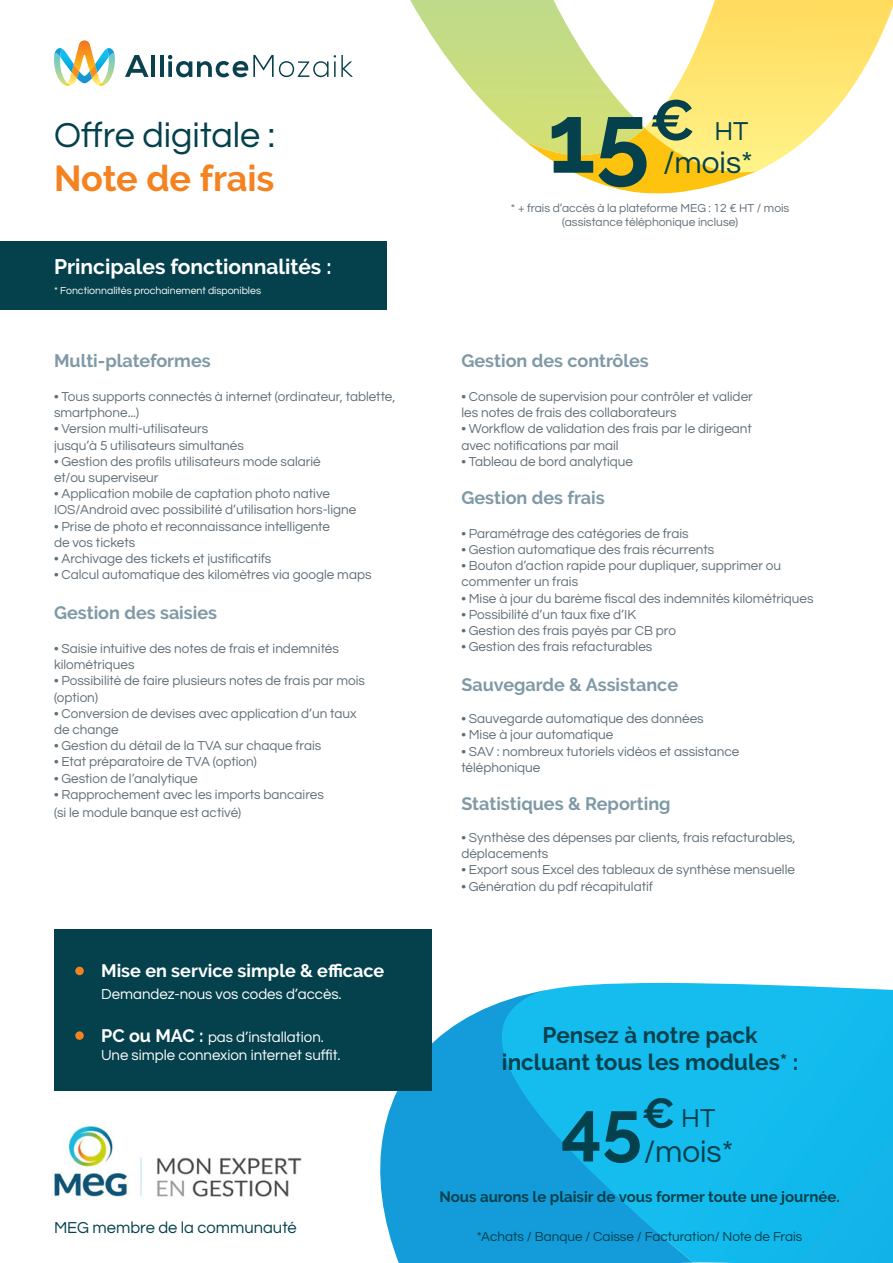
<style>
.page{position:relative;width:893px;height:1263px;background:#fff}
.page>*{position:absolute;margin:0;border:0;box-sizing:border-box;transform-origin:0 0}
.t1{font:700 97.5px "Raleway";color:#04414d}
.t2{font:700 72px "Raleway";color:#04414d}
.t3{font:36px "Questrial";color:#04414d}
.t4{font:700 36px "Raleway";letter-spacing:-.005em;color:#f58220}
.t5{font:31.5px "Questrial";color:#04414d}
.t6{font:27px "Questrial";color:#04414d}
.t7{font:700 22.5px "Raleway";color:#04414d}
.t8{font:700 21px "Raleway";color:#fff}
.t9{font:700 18px "Raleway";color:#7f99a6}
.t10{font:700 18px "Raleway";color:#fff}
.t11{font:16.5px "Questrial";color:#04414d}
.t12{font:15px "Questrial";color:#fff}
.t13{font:700 15px "Raleway";color:#04414d}
.t14{font:13.5px "Questrial";color:#626f77}
.t15{font:13.5px "Questrial";color:#04414d}
.t16{font:12px "Questrial";color:#626f77}
.t17{font:10.5px "Questrial";color:#fff}
.s1{font-family:"Raleway";font-weight:700;font-size:18px}
</style>
<div class="page">
<img style="left:53px;top:1124px;width:249px;height:73px">
<svg style="left:380px;top:1016px;width:90px;height:247px;background:#28a4dc"></svg>
<svg style="left:470px;top:983px;width:423px;height:280px;background:#17b5e9"></svg>
<svg style="left:410px;top:0;width:483px;height:194px"></svg>
<div style="left:0;top:242px;width:386px;height:68px;background:#04414d"></div>
<div style="left:54px;top:929px;width:378px;height:162px;background:#04414d"></div>
<div style="left:75px;top:967px;width:9px;height:8px;background:#f58220;border-radius:50%"></div>
<div style="left:75px;top:1031px;width:9px;height:9px;background:#f58220;border-radius:50%"></div>
<svg style="left:125px;top:55px;width:24px;height:22px"></svg>
<hr style="left:151px;top:55px;width:4px;height:22px;background:#0b404e">
<hr style="left:160px;top:55px;width:3px;height:22px;background:#0b404e">
<svg style="left:168px;top:54px;width:185px;height:23px"></svg>
<svg style="left:54px;top:40px;width:61px;height:46px"></svg>
<p class="t3" style="left:54px;top:118px;width:223px">Offre digitale :</p>
<p class="t4" style="left:54px;top:157px;width:222px">Note de frais</p>
<p class="t8" style="left:54px;top:255px;width:279px">Principales fonctionnalités :</p>
<p class="t17" style="left:54px;top:286px;width:209px">* Fonctionnalités prochainement disponibles</p>
<p class="t9" style="left:54px;top:350px;width:158px">Multi-plateformes</p>
<p class="t14" style="left:54px;top:390px;width:343px">• Tous supports connectés à internet (ordinateur, tablette,</p>
<p class="t14" style="left:54px;top:406px;width:87px">smartphone...)</p>
<p class="t14" style="left:54px;top:422px;width:156px">• Version multi-utilisateurs</p>
<p class="t14" style="left:54px;top:438px;width:191px">jusqu’à 5 utilisateurs simultanés</p>
<p class="t14" style="left:54px;top:455px;width:268px">• Gestion des profils utilisateurs mode salarié</p>
<p class="t14" style="left:54px;top:471px;width:106px">et/ou superviseur</p>
<p class="t14" style="left:54px;top:487px;width:278px">• Application mobile de captation photo native</p>
<p class="t14" style="left:54px;top:503px;width:304px">IOS/Android avec possibilité d’utilisation hors-ligne</p>
<p class="t14" style="left:54px;top:519px;width:277px">• Prise de photo et reconnaissance intelligente</p>
<p class="t14" style="left:54px;top:536px;width:83px">de vos tickets</p>
<p class="t14" style="left:54px;top:552px;width:219px">• Archivage des tickets et justificatifs</p>
<p class="t14" style="left:54px;top:568px;width:319px">• Calcul automatique des kilomètres via google maps</p>
<p class="t9" style="left:54px;top:602px;width:165px">Gestion des saisies</p>
<p class="t14" style="left:54px;top:642px;width:286px">• Saisie intuitive des notes de frais et indemnités</p>
<p class="t14" style="left:54px;top:658px;width:82px">kilométriques</p>
<p class="t14" style="left:54px;top:674px;width:312px">• Possibilité de faire plusieurs notes de frais par mois</p>
<p class="t14" style="left:54px;top:690px;width:46px">(option)</p>
<p class="t14" style="left:54px;top:707px;width:304px">• Conversion de devises avec application d’un taux</p>
<p class="t14" style="left:54px;top:723px;width:66px">de change</p>
<p class="t14" style="left:54px;top:739px;width:269px">• Gestion du détail de la TVA sur chaque frais</p>
<p class="t14" style="left:54px;top:755px;width:204px">• Etat préparatoire de TVA (option)</p>
<p class="t14" style="left:54px;top:771px;width:145px">• Gestion de l’analytique</p>
<p class="t14" style="left:54px;top:788px;width:271px">• Rapprochement avec les imports bancaires</p>
<p class="t14" style="left:54px;top:806px;width:189px">(si le module banque est activé)</p>
<p class="t10" style="left:101px;top:960px;width:285px">Mise en service simple &amp; efficace</p>
<p class="t12" style="left:101px;top:986px;width:242px">Demandez-nous vos codes d’accès.</p>
<p class="t12" style="left:101px;top:1029px;width:224px"><span class="s1">PC ou MAC :</span> pas d’installation.</p>
<p class="t12" style="left:101px;top:1047px;width:241px">Une simple connexion internet suffit.</p>
<p class="t11" style="left:54px;top:1219px;width:244px">MEG membre de la communauté</p>
<p class="t1" style="left:547px;top:83px;width:149px">15<sup>€</sup></p>
<p class="t6" style="left:714px;top:118px;width:36px">HT</p>
<p class="t5" style="left:663px;top:147px;width:91px">/mois*</p>
<p class="t16" style="left:511px;top:202px;width:280px">* + frais d’accès à la plateforme MEG : 12 € HT / mois</p>
<p class="t16" style="left:562px;top:216px;width:178px">(assistance téléphonique incluse)</p>
<p class="t9" style="left:461px;top:350px;width:189px">Gestion des contrôles</p>
<p class="t14" style="left:461px;top:390px;width:293px">• Console de supervision pour contrôler et valider</p>
<p class="t14" style="left:461px;top:406px;width:217px">les notes de frais des collaborateurs</p>
<p class="t14" style="left:461px;top:422px;width:292px">• Workflow de validation des frais par le dirigeant</p>
<p class="t14" style="left:461px;top:438px;width:159px">avec notifications par mail</p>
<p class="t14" style="left:461px;top:455px;width:173px">• Tableau de bord analytique</p>
<p class="t9" style="left:461px;top:487px;width:145px">Gestion des frais</p>
<p class="t14" style="left:461px;top:527px;width:229px">• Paramétrage des catégories de frais</p>
<p class="t14" style="left:461px;top:543px;width:254px">• Gestion automatique des frais récurrents</p>
<p class="t14" style="left:461px;top:559px;width:321px">• Bouton d’action rapide pour dupliquer, supprimer ou</p>
<p class="t14" style="left:461px;top:575px;width:118px">commenter un frais</p>
<p class="t14" style="left:461px;top:591px;width:354px">• Mise à jour du barème fiscal des indemnités kilométriques</p>
<p class="t14" style="left:461px;top:608px;width:176px">• Possibilité d’un taux fixe d’IK</p>
<p class="t14" style="left:461px;top:624px;width:216px">• Gestion des frais payés par CB pro</p>
<p class="t14" style="left:461px;top:640px;width:192px">• Gestion des frais refacturables</p>
<p class="t9" style="left:461px;top:674px;width:218px">Sauvegarde &amp; Assistance</p>
<p class="t14" style="left:461px;top:712px;width:244px">• Sauvegarde automatique des données</p>
<p class="t14" style="left:461px;top:728px;width:154px">• Mise à jour automatique</p>
<p class="t14" style="left:461px;top:744px;width:279px">• SAV : nombreux tutoriels vidéos et assistance</p>
<p class="t14" style="left:461px;top:761px;width:80px">téléphonique</p>
<p class="t9" style="left:461px;top:793px;width:211px">Statistiques &amp; Reporting</p>
<p class="t14" style="left:461px;top:831px;width:336px">• Synthèse des dépenses par clients, frais refacturables,</p>
<p class="t14" style="left:461px;top:847px;width:88px">déplacements</p>
<p class="t14" style="left:461px;top:863px;width:335px">• Export sous Excel des tableaux de synthèse mensuelle</p>
<p class="t14" style="left:461px;top:879px;width:193px">• Génération du pdf récapitulatif</p>
<p class="t7" style="left:542px;top:1022px;width:217px">Pensez à notre pack</p>
<p class="t7" style="left:502px;top:1049px;width:298px">incluant tous les modules* :</p>
<p class="t2" style="left:561px;top:1086px;width:116px">45<sup>€</sup></p>
<p class="t6" style="left:681px;top:1105px;width:36px">HT</p>
<p class="t5" style="left:644px;top:1136px;width:91px">/mois*</p>
<p class="t13" style="left:439px;top:1188px;width:402px">Nous aurons le plaisir de vous former toute une journée.</p>
<p class="t15" style="left:477px;top:1230px;width:327px">*Achats / Banque / Caisse / Facturation/ Note de Frais</p>
</div>
